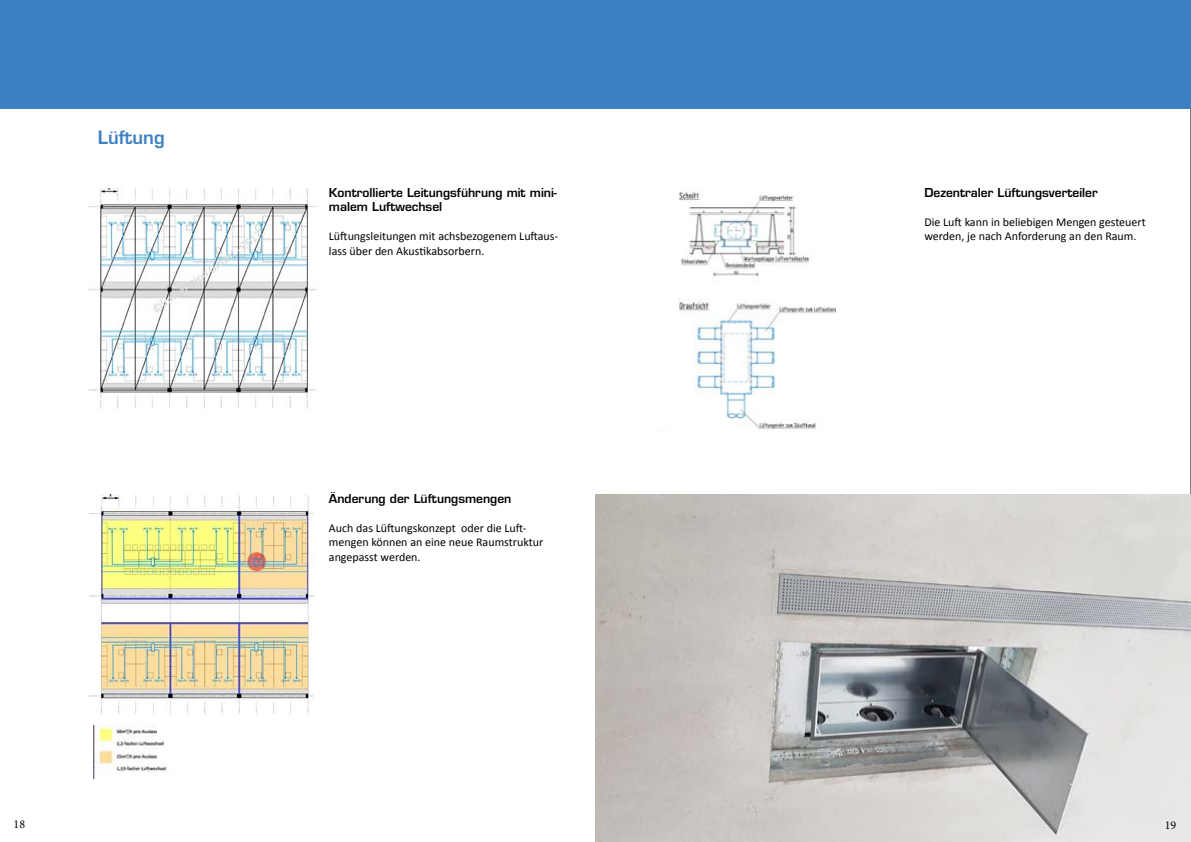
<style>
.page{position:relative;width:1191px;height:842px;background:#fff}
.page>*{position:absolute;margin:0;border:0;box-sizing:border-box;transform-origin:0 0}
.t1{font:600 18px "Eurostile LT Std";color:#3b80c2}
.t2{font:12px/14.4px "Calibri";color:#000}
.t3{font:600 12px/14.4px "Eurostile LT Std";color:#000}
.t4{font:12px "Minion Pro";color:#000}
</style>
<div class="page">
<div style="left:0;top:0;width:612px;height:108px;background:#3b80c2"></div>
<img style="left:87px;top:188px;width:230px;height:222px">
<img style="left:88px;top:494px;width:225px;height:221px">
<img style="left:94px;top:726px;width:73px;height:52px">
<hr style="left:1190px;top:0;width:1px;height:842px;background:#000">
<div style="left:595px;top:0;width:596px;height:108px;background:#3b80c2"></div>
<img style="left:678px;top:192px;width:158px;height:237px">
<img style="left:595px;top:494px;width:595px;height:348px">
<h1 class="t1" style="left:98px;top:126px;width:68px">Lüftung</h1>
<p class="t3" style="left:329px;top:185px;width:230px">Kontrollierte Leitungsführung mit mini&shy;malem Luftwechsel</p>
<p class="t2" style="left:329px;top:229px;width:231px">Lüftungsleitungen mit achsbezogenem Luftaus&shy;lass über den Akustikabsorbern.</p>
<p class="t3" style="left:329px;top:492px;width:184px">Änderung der Lüftungsmengen</p>
<p class="t2" style="left:329px;top:521px;width:216px">Auch das Lüftungskonzept oder die Luft&shy;mengen können an eine neue Raumstruktur angepasst werden.</p>
<p class="t3" style="left:924px;top:185px;width:175px">Dezentraler Lüftungsverteiler</p>
<p class="t2" style="left:924px;top:215px;width:223px">Die Luft kann in beliebigen Mengen gesteuert werden, je nach Anforderung an den Raum.</p>
<p class="t4" style="left:14px;top:816px;width:13px">18</p>
<p class="t4" style="left:1164px;top:817px;width:13px">19</p>
</div>
